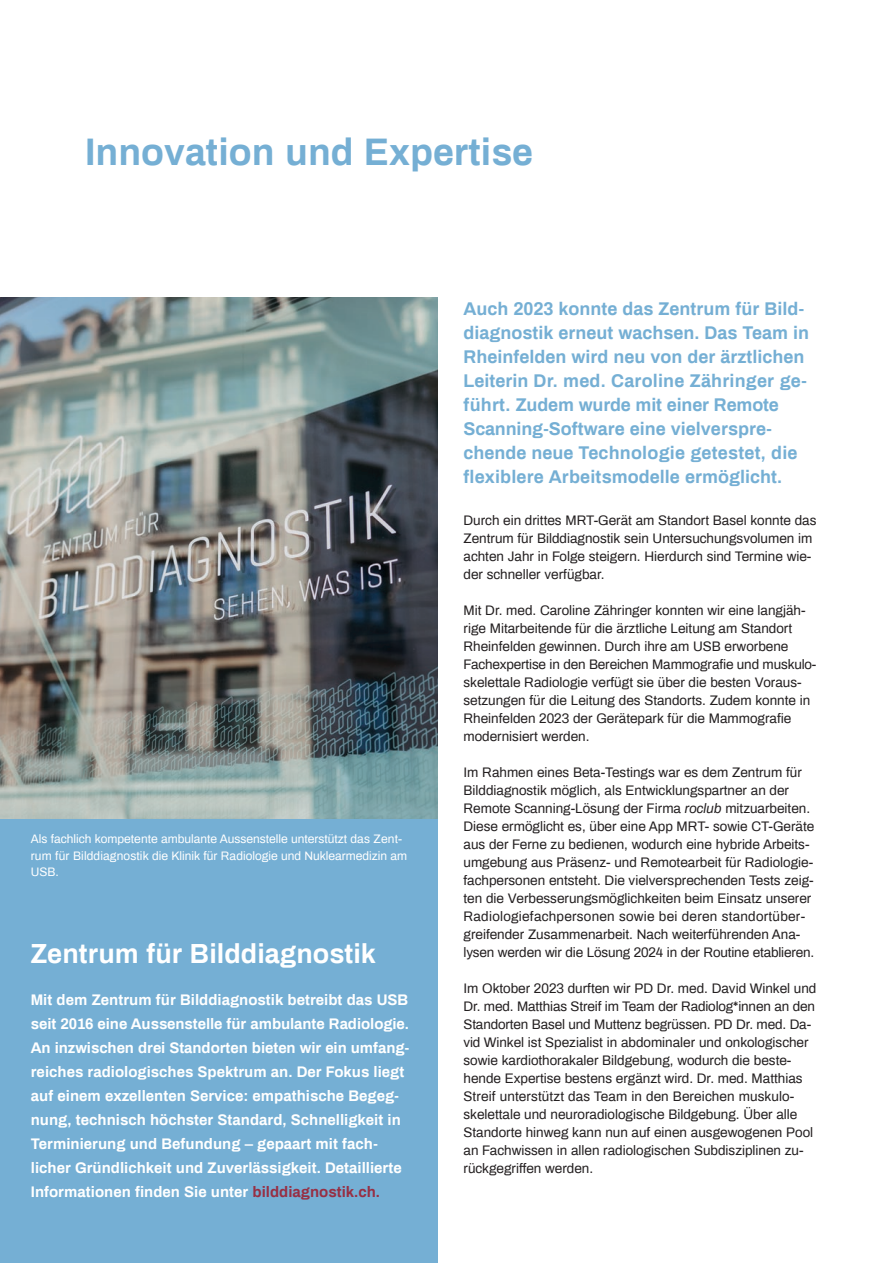
<style>
.page{position:relative;width:893px;height:1263px;background:#fff}
.page>*{position:absolute;margin:0;border:0;box-sizing:border-box;transform-origin:0 0}
.Titel{font:700 37.5px "Archivo";color:#75afd4}
.Titel-2{font:700 27px "Archivo";color:#fff}
.Lead{font:700 18px/24px "Archivo";color:#75afd4}
.Grundtext{font:700 15px/24px "Archivo";color:#fff}
.Grundtext-2{font:13.5px/18px "Archivo";color:#231f20}
.Legende{font:12px/16.5px "Archivo";color:#fff}
.s1{color:#972f44}
.s2{font-style:italic}
</style>
<div class="page">
<div style="left:0;top:736px;width:438px;height:527px;background:#75afd4"></div>
<img style="left:0;top:298px;width:438px;height:521px">
<p class="Titel" style="left:85px;top:125px;width:450px">Innovation und Expertise</p>
<p class="Legende" style="left:31px;top:830px;width:378px">Als fachlich kompetente ambulante Aussenstelle unterstützt das Zent&shy;rum für Bilddiagnostik die Klinik für Radiologie und Nuklearmedizin am<br>USB.</p>
<p class="Titel-2" style="left:31px;top:934px;width:347px">Zentrum für Bilddiagnostik</p>
<p class="Grundtext" style="left:31px;top:987px;width:380px">Mit dem Zentrum für Bilddiagnostik betreibt das USB seit 2016 eine Aussenstelle für ambulante Radiologie.<br>An inzwischen drei Standorten bieten wir ein umfang&shy;reiches radiologisches Spektrum an. Der Fokus liegt auf einem exzellenten Service: empathische Begeg&shy;nung, technisch höchster Standard, Schnelligkeit in Terminierung und Befundung – gepaart mit fach&shy;licher Gründlichkeit und Zuverlässigkeit. Detaillierte Informationen finden Sie unter <span class="s1">bilddiagnostik.ch.</span></p>
<p class="Lead" style="left:463px;top:296px;width:347px">Auch 2023 konnte das Zentrum für Bild&shy;diagnostik erneut wachsen. Das Team in Rheinfelden wird neu von der ärztlichen Leiterin Dr. med. Caroline Zähringer ge&shy;führt. Zudem wurde mit einer Remote Scanning-Software eine vielverspre&shy;chende neue Technologie getestet, die flexiblere Arbeitsmodelle ermöglicht.</p>
<p class="Grundtext-2" style="left:463px;top:511px;width:354px">Durch ein drittes MRT-Gerät am Standort Basel konnte das Zentrum für Bilddiagnostik sein Untersuchungsvolumen im achten Jahr in Folge steigern. Hierdurch sind Termine wie&shy;der schneller verfügbar.</p>
<p class="Grundtext-2" style="left:463px;top:601px;width:354px">Mit Dr. med. Caroline Zähringer konnten wir eine langjäh&shy;rige Mitarbeitende für die ärztliche Leitung am Standort Rheinfelden gewinnen. Durch ihre am USB erworbene Fachexpertise in den Bereichen Mammografie und muskulo&shy;skelettale Radiologie verfügt sie über die besten Voraus&shy;setzungen für die Leitung des Standorts. Zudem konnte in Rheinfelden 2023 der Gerätepark für die Mammografie modernisiert werden.</p>
<p class="Grundtext-2" style="left:463px;top:763px;width:352px">Im Rahmen eines Beta-Testings war es dem Zentrum für Bilddiagnostik möglich, als Entwicklungspartner an der Remote Scanning-Lösung der Firma <span class="s2">roclub</span> mitzuarbeiten.<br>Diese ermöglicht es, über eine App MRT- sowie CT-Geräte aus der Ferne zu bedienen, wodurch eine hybride Arbeits&shy;umgebung aus Präsenz- und Remotearbeit für Radiologie&shy;fachpersonen entsteht. Die vielversprechenden Tests zeig&shy;ten die Verbesserungsmöglichkeiten beim Einsatz unserer Radiologiefachpersonen sowie bei deren standortüber&shy;greifender Zusammenarbeit. Nach weiterführenden Ana&shy;lysen werden wir die Lösung 2024 in der Routine etablieren.</p>
<p class="Grundtext-2" style="left:463px;top:979px;width:354px">Im Oktober 2023 durften wir PD Dr. med. David Winkel und Dr. med. Matthias Streif im Team der Radiolog*innen an den Standorten Basel und Muttenz begrüssen. PD Dr. med. Da&shy;vid Winkel ist Spezialist in abdominaler und onkologischer sowie kardiothorakaler Bildgebung, wodurch die beste&shy;hende Expertise bestens ergänzt wird. Dr. med. Matthias Streif unterstützt das Team in den Bereichen muskulo&shy;skelettale und neuroradiologische Bildgebung. Über alle Standorte hinweg kann nun auf einen ausgewogenen Pool an Fachwissen in allen radiologischen Subdisziplinen zu&shy;rückgegriffen werden.</p>
</div>
